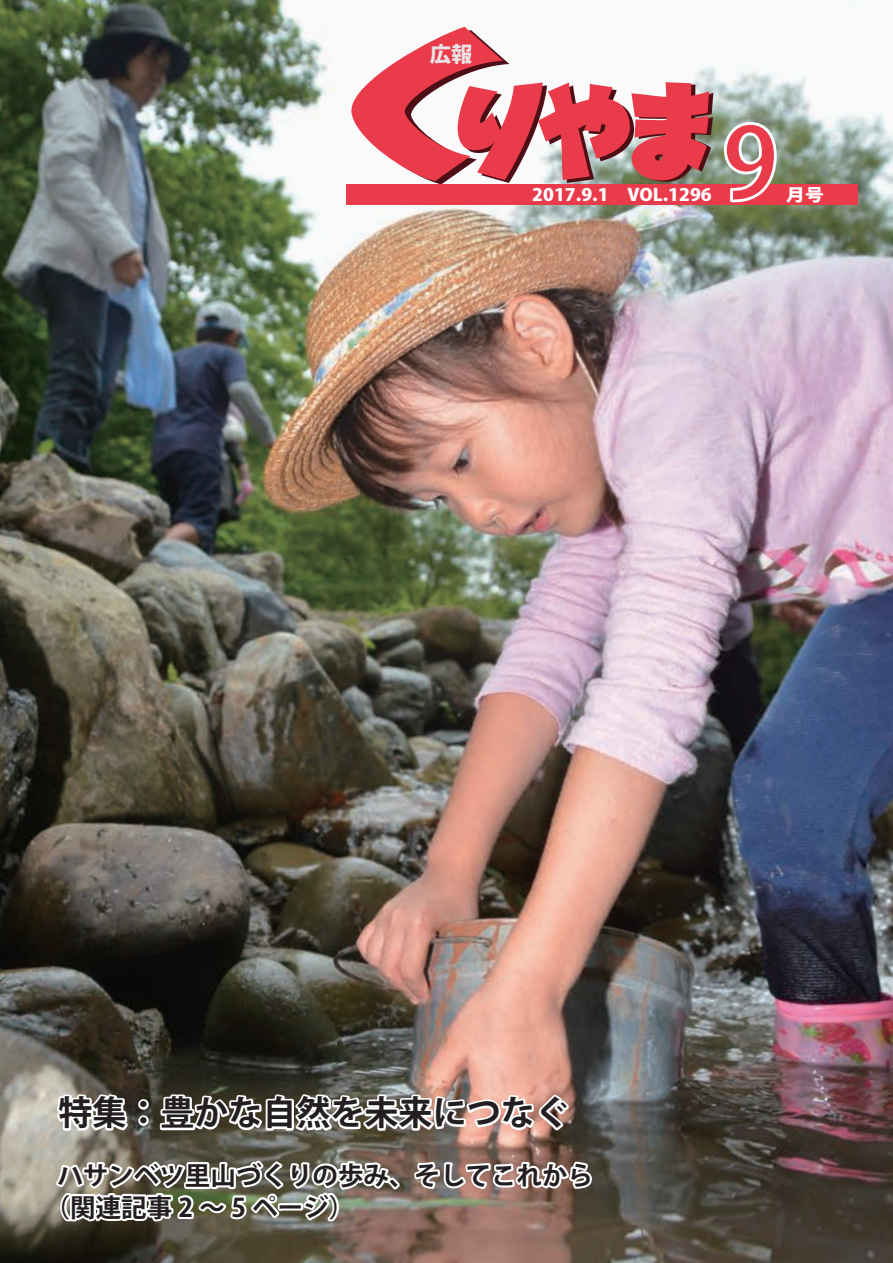
<style>
.page{position:relative;width:893px;height:1263px;background:#fff}
.page>*{position:absolute;margin:0;border:0;box-sizing:border-box;transform-origin:0 0}
.t1{font:700 99.45px "Koz Go Pro";color:#ea3b4b}
.t2{font:700 34.05px "Koz Go Pr 6 N";color:#231f20}
.t3{font:700 25.5px/32px "Koz Go Pr 6 N";color:#231f20}
.t4{font:800 21.3px "Koz Go Pro";color:#e9e3e5}
.t5{font:800 17.1px "Koz Go Pro";color:#fff;scale:1.1 1}
</style>
<div class="page">
<img style="left:0;top:0;width:893px;height:1263px">
<div style="left:347px;top:184px;width:511px;height:21px;background:#ea3b4b"></div>
<svg style="left:351px;top:27px;width:362px;height:158px"></svg>
<svg style="left:722px;top:121px;width:56px;height:82px"></svg>
<img style="left:51px;top:1076px;width:543px;height:149px">
<p class="t4" style="left:430px;top:40px;width:44px">広報</p>
<p class="t5" style="left:532px;top:183px;width:165px">2017.9.1　VOL.1296</p>
<h1 class="t1" style="left:722px;top:99px;width:58px">9</h1>
<p class="t5" style="left:786px;top:183px;width:36px">月号</p>
<h2 class="t2" style="left:58px;top:1094px;width:512px">特集：豊かな自然を未来につなぐ</h2>
<p class="t3" style="left:45px;top:1160px;width:550px;text-indent:13px">ハサンベツ里山づくりの歩み、そしてこれから（関連記事 2 ～ 5 ページ(</p>
</div>
